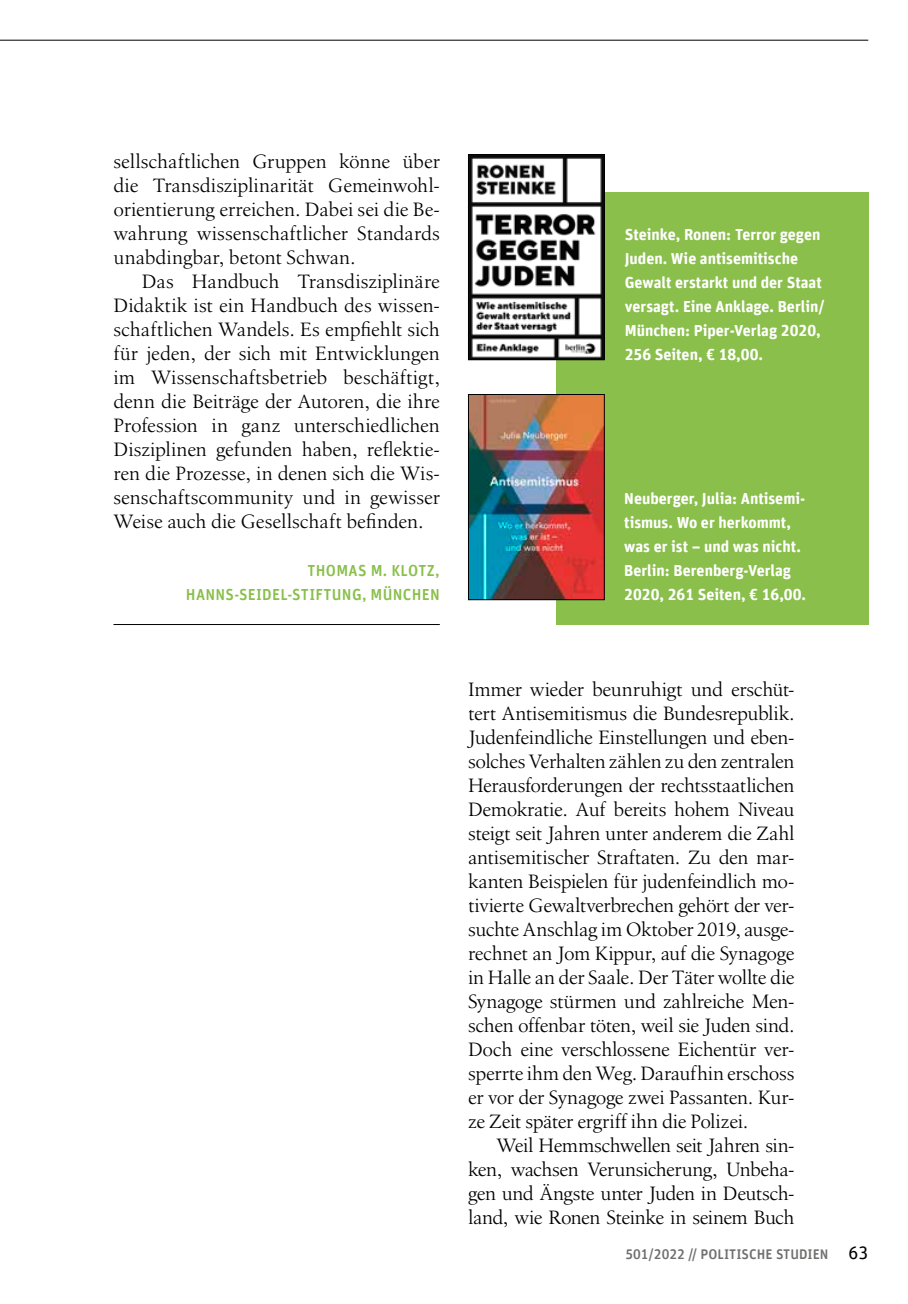
<style>
.page{position:relative;width:908px;height:1304px;background:#fff}
.page>*{position:absolute;margin:0;border:0;box-sizing:border-box;transform-origin:0 0}
.t1{font:20px/24px "Birka LT Pro";letter-spacing:-.005em;color:#000;text-align:justify}
.t2{font:700 16px/24px "Unit Rounded Offc";color:#fff}
.t3{font:500 16px/24px "Unit Rounded Offc";letter-spacing:.015em;color:#89bf4a;text-align:right}
.t4{font:500 14px "Unit Rounded Offc";color:#6f6f6e}
.s1{font-weight:400;font-size:18px;color:#000}
</style>
<div class="page">
<hr style="left:0;top:40px;width:867px;height:1px;background:#000">
<div style="left:556px;top:192px;width:311px;height:432px;background:#89bf4a"></div>
<img style="left:470px;top:156px;width:132px;height:202px">
<div style="left:468px;top:154px;width:136px;height:206px;border:1px solid #000"></div>
<hr style="left:113px;top:624px;width:326px;height:1px;background:#000">
<img style="left:470px;top:396px;width:132px;height:202px">
<div style="left:468px;top:394px;width:136px;height:206px;border:1px solid #000"></div>
<p class="t1" style="left:113px;top:149px;width:327px">sellschaftlichen Gruppen könne über die Transdisziplinarität Gemeinwohl&shy;orientierung erreichen. Dabei sei die Be&shy;wahrung wissenschaftlicher Standards unabdingbar, betont Schwan.</p>
<p class="t1" style="left:113px;top:269px;width:328px;text-indent:28px">Das Handbuch Transdisziplinäre Didaktik ist ein Handbuch des wissen&shy;schaftlichen Wandels. Es empfiehlt sich für jeden, der sich mit Entwicklungen im Wissenschaftsbetrieb beschäftigt, denn die Beiträge der Autoren, die ihre Profession in ganz unterschiedlichen Disziplinen gefunden haben, reflektie&shy;ren die Prozesse, in denen sich die Wis&shy;senschaftscommunity und in gewisser Weise auch die Gesellschaft befinden.</p>
<p class="t3" style="left:186px;top:559px;width:255px">THOMAS M. KLOTZ,<br>HANNS-SEIDEL-STIFTUNG, MÜNCHEN</p>
<p class="t2" style="left:624px;top:222px;width:201px">Steinke, Ronen: Terror gegen<br>Juden. Wie antisemitische<br>Gewalt erstarkt und der Staat versagt. Eine Anklage. Berlin/<br>München: Piper-Verlag 2020,<br>256 Seiten, € 18,00.</p>
<p class="t2" style="left:624px;top:486px;width:183px">Neuberger, Julia: Antisemi&shy;tismus. Wo er herkommt, was er ist – und was nicht.<br>Berlin: Berenberg-Verlag<br>2020, 261 Seiten, € 16,00.</p>
<p class="t1" style="left:468px;top:677px;width:328px">Immer wieder beunruhigt und erschüt&shy;tert Antisemitismus die Bundesrepublik.<br>Judenfeindliche Einstellungen und eben&shy;solches Verhalten zählen zu den zentralen Herausforderungen der rechtsstaatlichen Demokratie. Auf bereits hohem Niveau steigt seit Jahren unter anderem die Zahl antisemitischer Straftaten. Zu den mar&shy;kanten Beispielen für judenfeindlich mo&shy;tivierte Gewaltverbrechen gehört der ver&shy;suchte Anschlag im Oktober 2019, ausge&shy;rechnet an Jom Kippur, auf die Synagoge in Halle an der Saale. Der Täter wollte die Synagoge stürmen und zahlreiche Men&shy;schen offenbar töten, weil sie Juden sind.<br>Doch eine verschlossene Eichentür ver&shy;sperrte ihm den Weg. Daraufhin erschoss er vor der Synagoge zwei Passanten. Kur&shy;ze Zeit später ergriff ihn die Polizei.</p>
<p class="t1" style="left:468px;top:1133px;width:328px;text-indent:28px">Weil Hemmschwellen seit Jahren sin&shy;ken, wachsen Verunsicherung, Unbeha&shy;gen und Ängste unter Juden in Deutsch&shy;land, wie Ronen Steinke in seinem Buch</p>
<p class="t4" style="left:625px;top:1246px;width:244px">501/2022 // POLITISCHE STUDIEN <span class="s1">63</span></p>
</div>
